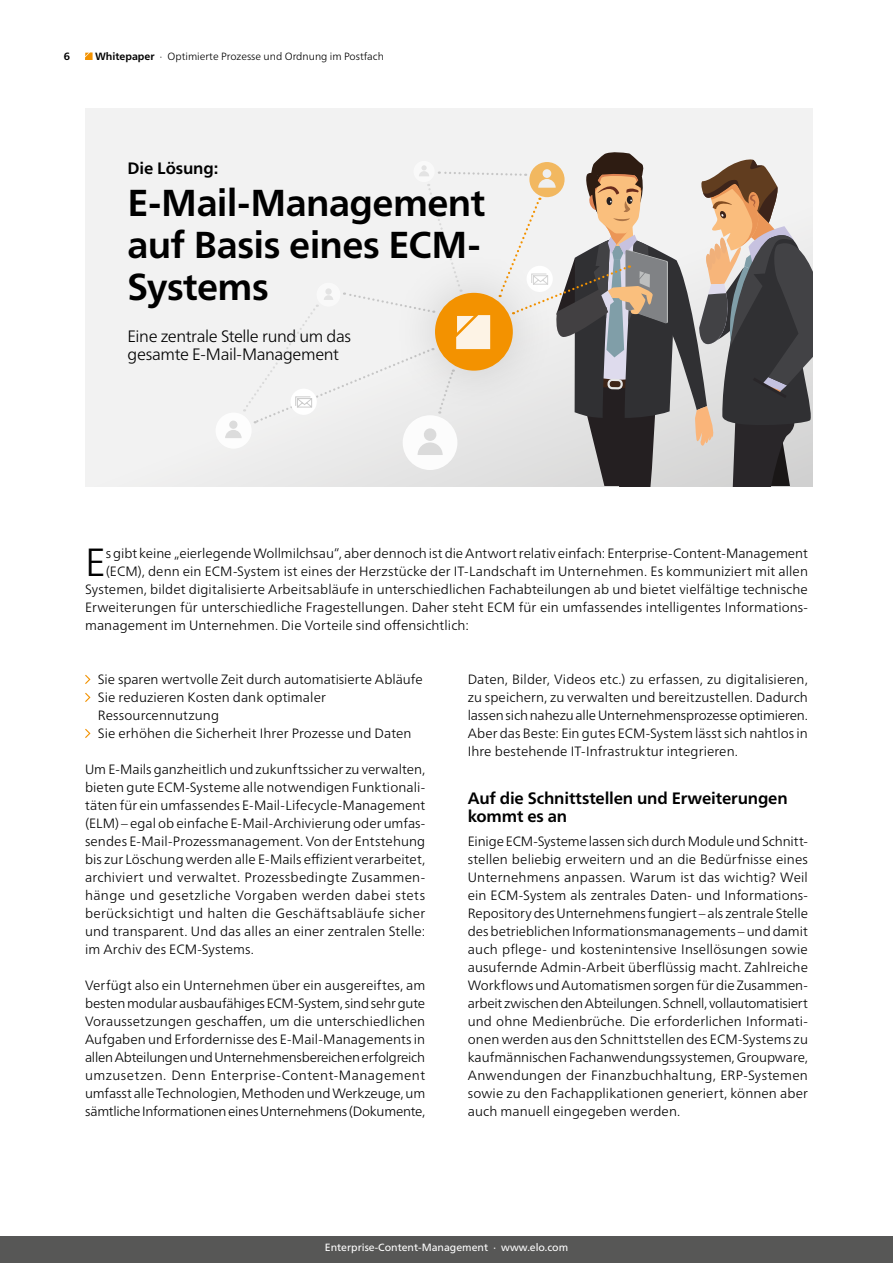
<style>
.page{position:relative;width:893px;height:1263px;background:#fff}
.page>*{position:absolute;margin:0;border:0;box-sizing:border-box;transform-origin:0 0}
.t1{font:300 39.3px "Frutiger Neue LTW1 G";color:#000}
.t2{font:700 37.5px/42px "Frutiger Neue LTW1 G";letter-spacing:-.015em;color:#000}
.t3{font:700 16.5px/18px "Frutiger Neue LTW1 G";letter-spacing:-.01em;color:#000}
.t4{font:300 16.5px/18px "Frutiger Neue LTW1 G";letter-spacing:-.025em;color:#000}
.t5{font:300 13.5px/18px "Frutiger Neue LTW1 G";letter-spacing:.005em;color:#000;text-align:justify}
.t6{font:300 10.5px "Frutiger Neue LTW1 G";color:#000}
.t7{font:10.5px "Frutiger Neue LTW1 G";color:#fff}
.t8{font:700 10.5px "Frutiger Neue LTW1 G";color:#000}
.s1{font-weight:700}
</style>
<div class="page">
<div style="left:85px;top:108px;width:727px;height:378px;background:#f2f2f2"></div>
<div style="left:216px;top:413px;width:36px;height:36px;background:#fff;border-radius:50%"></div>
<svg style="left:85px;top:674px;width:6px;height:10px"></svg>
<svg style="left:85px;top:692px;width:6px;height:10px"></svg>
<svg style="left:85px;top:728px;width:6px;height:10px"></svg>
<svg style="left:85px;top:52px;width:8px;height:8px"></svg>
<div style="left:0;top:1236px;width:893px;height:27px;background:#575756"></div>
<svg style="left:225px;top:152px;width:587px;height:334px"></svg>
<p class="t8" style="left:64px;top:50px;width:8px">6</p>
<p class="t6" style="left:95px;top:50px;width:290px"><span class="s1">Whitepaper</span> · Optimierte Prozesse und Ordnung im Postfach</p>
<p class="t3" style="left:128px;top:159px;width:92px">Die Lösung:</p>
<h2 class="t2" style="left:128px;top:182px;width:359px">E-Mail-Management auf Basis eines ECM-<br>Systems</h2>
<p class="t4" style="left:128px;top:327px;width:225px">Eine zentrale Stelle rund um das gesamte E-Mail-Management</p>
<h1 class="t1" style="left:85px;top:538px;width:22px">E</h1>
<p class="t5" style="left:106px;top:544px;width:704px">s gibt keine „eierlegende Wollmilchsau“, aber dennoch ist die Antwort relativ einfach: Enterprise-Content-Management</p>
<p class="t5" style="left:106px;top:562px;width:704px">(ECM), denn ein ECM-System ist eines der Herzstücke der IT-Landschaft im Unternehmen. Es kommuniziert mit allen</p>
<p class="t5" style="left:85px;top:580px;width:724px">Systemen, bildet digitalisierte Arbeitsabläufe in unterschiedlichen Fachabteilungen ab und bietet vielfältige technische</p>
<p class="t5" style="left:85px;top:598px;width:724px">Erweiterungen für unterschiedliche Fragestellungen. Daher steht ECM für ein umfassendes intelligentes Informations-</p>
<p class="t5" style="left:85px;top:616px;width:385px">management im Unternehmen. Die Vorteile sind offensichtlich:</p>
<p class="t5" style="left:98px;top:670px;width:326px;text-align:left">Sie sparen wertvolle Zeit durch automatisierte Abläufe Sie reduzieren Kosten dank optimaler Ressourcennutzung<br>Sie erhöhen die Sicherheit Ihrer Prozesse und Daten</p>
<p class="t5" style="left:85px;top:760px;width:342px">Um E-Mails ganzheitlich und zukunftssicher zu verwalten, bieten gute ECM-Systeme alle notwendigen Funktionali&shy;täten für ein umfassendes E-Mail-Lifecycle-Management (ELM) – egal ob einfache E-Mail-Archivierung oder umfas&shy;sendes E-Mail-Prozessmanagement. Von der Entstehung bis zur Löschung werden alle E-Mails effizient verarbeitet, archiviert und verwaltet. Prozessbedingte Zusammen&shy;hänge und gesetzliche Vorgaben werden dabei stets berücksichtigt und halten die Geschäftsabläufe sicher und transparent. Und das alles an einer zentralen Stelle: im Archiv des ECM-Systems.</p>
<p class="t5" style="left:85px;top:976px;width:342px">Verfügt also ein Unternehmen über ein ausgereiftes, am besten modular ausbaufähiges ECM-System, sind sehr gute Voraussetzungen geschaffen, um die unterschiedlichen Aufgaben und Erfordernisse des E-Mail-Managements in allen Abteilungen und Unternehmensbereichen erfolgreich umzusetzen. Denn Enterprise-Content-Management umfasst alle Technologien, Methoden und Werkzeuge, um sämtliche Informationen eines Unternehmens (Dokumente,</p>
<p class="t5" style="left:468px;top:670px;width:342px">Daten, Bilder, Videos etc.) zu erfassen, zu digitalisieren, zu speichern, zu verwalten und bereitzustellen. Dadurch lassen sich nahezu alle Unternehmensprozesse optimieren.<br>Aber das Beste: Ein gutes ECM-System lässt sich nahtlos in Ihre bestehende IT-Infrastruktur integrieren.</p>
<p class="t3" style="left:468px;top:789px;width:322px">Auf die Schnittstellen und Erweiterungen kommt es an</p>
<p class="t5" style="left:468px;top:832px;width:342px">Einige ECM-Systeme lassen sich durch Module und Schnitt&shy;stellen beliebig erweitern und an die Bedürfnisse eines Unternehmens anpassen. Warum ist das wichtig? Weil ein ECM-System als zentrales Daten- und Informations-Repository des Unternehmens fungiert – als zentrale Stelle des betrieblichen Informationsmanagements – und damit auch pflege- und kostenintensive Insellösungen sowie ausufernde Admin-Arbeit überflüssig macht. Zahlreiche Workflows und Automatismen sorgen für die Zusammen&shy;arbeit zwischen den Abteilungen. Schnell, vollautomatisiert und ohne Medienbrüche. Die erforderlichen Informati&shy;onen werden aus den Schnittstellen des ECM-Systems zu kaufmännischen Fachanwendungssystemen, Groupware, Anwendungen der Finanzbuchhaltung, ERP-Systemen sowie zu den Fachapplikationen generiert, können aber auch manuell eingegeben werden.</p>
<p class="t7" style="left:325px;top:1241px;width:245px">Enterprise-Content-Management · www.elo.com</p>
</div>
